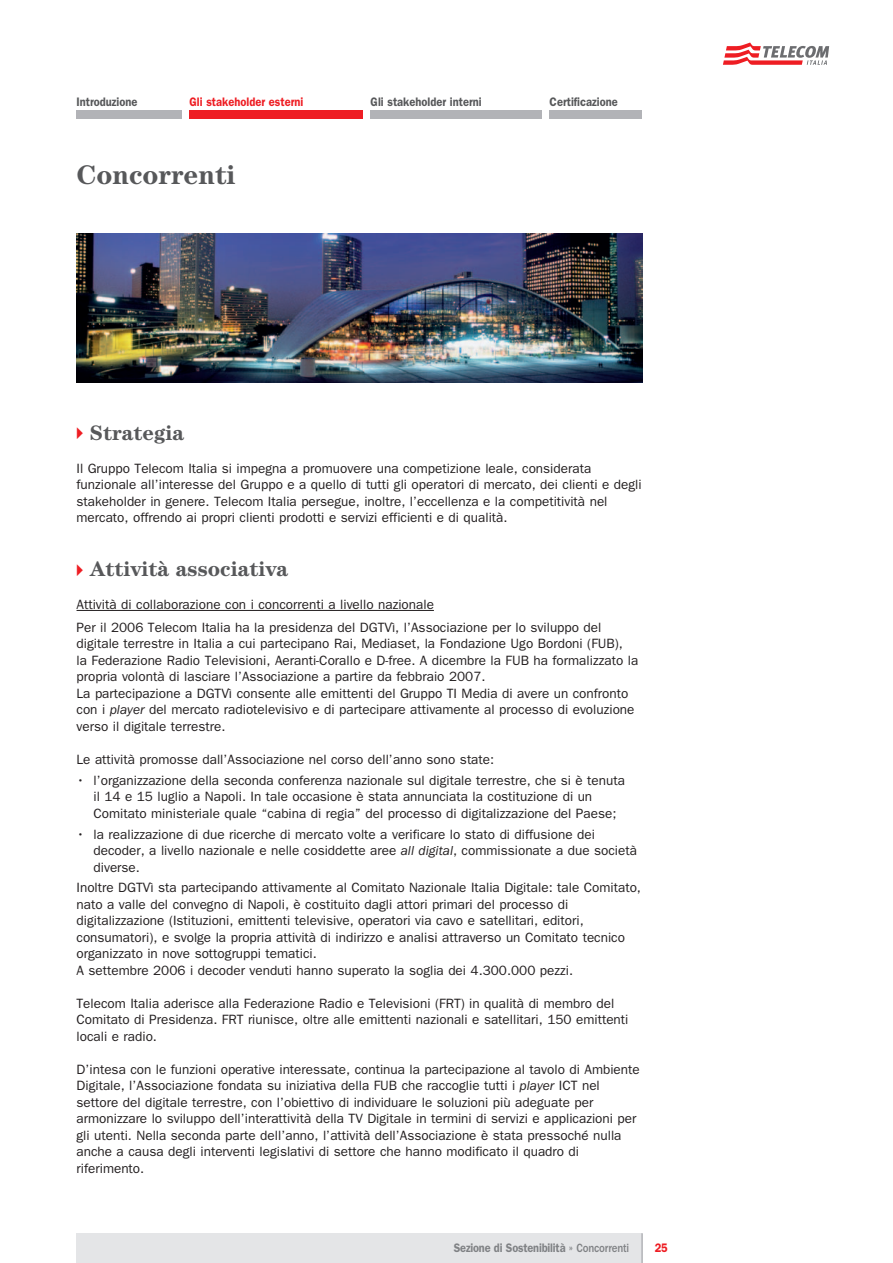
<style>
.page{position:relative;width:893px;height:1263px;background:#fff}
.page>*{position:absolute;margin:0;border:0;box-sizing:border-box;transform-origin:0 0}
.t1{font:700 27px "Century";color:#57585a}
.t2{font:700 21px "Century";color:#57585a}
.t3{font:13.5px/16.5px "Franklin Gothic";color:#231f20}
.t4{font:600 12.3px "Franklin Gothic";color:#57585a;scale:.9 1}
.t5{font:600 12.3px "Franklin Gothic";letter-spacing:-.015em;color:#808285;scale:.89 1}
.t6{font:600 12.3px "Franklin Gothic";color:#ee1d23;scale:.9 1}
.t7{font:600 12.3px "Franklin Gothic";color:#ee1d23;scale:.89 1}
.s1{font-style:italic}
.s2{font-weight:500}
</style>
<div class="page">
<hr style="left:77px;top:610px;width:357px;height:1px;background:#231f20">
<svg style="left:723px;top:43px;width:106px;height:22px"></svg>
<div style="left:77px;top:1233px;width:565px;height:30px;background:#e4e5e7"></div>
<hr style="left:641px;top:1233px;width:2px;height:30px;background:#b2b3b7">
<img style="left:77px;top:234px;width:565px;height:149px">
<div style="left:77px;top:111px;width:105px;height:8px;background:#b2b3b7"></div>
<div style="left:190px;top:111px;width:173px;height:8px;background:#ee1d23"></div>
<div style="left:371px;top:111px;width:171px;height:8px;background:#b2b3b7"></div>
<div style="left:550px;top:111px;width:92px;height:8px;background:#b2b3b7"></div>
<p class="t4" style="left:77px;top:98px;width:69px">Introduzione</p>
<p class="t6" style="left:190px;top:98px;width:128px">Gli stakeholder esterni</p>
<p class="t4" style="left:371px;top:98px;width:125px">Gli stakeholder interni</p>
<p class="t4" style="left:550px;top:98px;width:77px">Certificazione</p>
<h1 class="t1" style="left:77px;top:166px;width:161px">Concorrenti</h1>
<h2 class="t2" style="left:90px;top:425px;width:96px">Strategia</h2>
<p class="t3" style="left:77px;top:461px;width:567px">Il Gruppo Telecom Italia si impegna a promuovere una competizione leale, considerata funzionale all’interesse del Gruppo e a quello di tutti gli operatori di mercato, dei clienti e degli stakeholder in genere. Telecom Italia persegue, inoltre, l’eccellenza e la competitività nel mercato, offrendo ai propri clienti prodotti e servizi efficienti e di qualità.</p>
<h2 class="t2" style="left:90px;top:562px;width:200px">Attività associativa</h2>
<p class="t3" style="left:77px;top:594px;width:526px;line-height:23px">Attività di collaborazione con i concorrenti a livello nazionale<br>Per il 2006 Telecom Italia ha la presidenza del DGTVì, l’Associazione per lo sviluppo del</p>
<p class="t3" style="left:77px;top:637px;width:563px">digitale terrestre in Italia a cui partecipano Rai, Mediaset, la Fondazione Ugo Bordoni (FUB),<br>la Federazione Radio Televisioni, Aeranti-Corallo e D-free. A dicembre la FUB ha formalizzato la propria volontà di lasciare l’Associazione a partire da febbraio 2007.<br>La partecipazione a DGTVì consente alle emittenti del Gruppo TI Media di avere un confronto con i <span class="s1">player</span> del mercato radiotelevisivo e di partecipare attivamente al processo di evoluzione verso il digitale terrestre.</p>
<p class="t3" style="left:77px;top:752px;width:419px">Le attività promosse dall’Associazione nel corso dell’anno sono state:</p>
<p class="t3" style="left:94px;top:773px;width:533px;text-indent:-17px">• l’organizzazione della seconda conferenza nazionale sul digitale terrestre, che si è tenuta il 14 e 15 luglio a Napoli. In tale occasione è stata annunciata la costituzione di un<br>Comitato ministeriale quale “cabina di regia” del processo di digitalizzazione del Paese;</p>
<p class="t3" style="left:94px;top:827px;width:545px;text-indent:-17px">• la realizzazione di due ricerche di mercato volte a verificare lo stato di diffusione dei decoder, a livello nazionale e nelle cosiddette aree <span class="s1">all digital</span>, commissionate a due società diverse.</p>
<p class="t3" style="left:77px;top:880px;width:566px">Inoltre DGTVì sta partecipando attivamente al Comitato Nazionale Italia Digitale: tale Comitato, nato a valle del convegno di Napoli, è costituito dagli attori primari del processo di digitalizzazione (Istituzioni, emittenti televisive, operatori via cavo e satellitari, editori, consumatori), e svolge la propria attività di indirizzo e analisi attraverso un Comitato tecnico organizzato in nove sottogruppi tematici.<br>A settembre 2006 i decoder venduti hanno superato la soglia dei 4.300.000 pezzi.</p>
<p class="t3" style="left:77px;top:996px;width:553px">Telecom Italia aderisce alla Federazione Radio e Televisioni (FRT) in qualità di membro del<br>Comitato di Presidenza. FRT riunisce, oltre alle emittenti nazionali e satellitari, 150 emittenti locali e radio.</p>
<p class="t3" style="left:77px;top:1062px;width:565px">D’intesa con le funzioni operative interessate, continua la partecipazione al tavolo di Ambiente Digitale, l’Associazione fondata su iniziativa della FUB che raccoglie tutti i <span class="s1">player</span> ICT nel settore del digitale terrestre, con l’obiettivo di individuare le soluzioni più adeguate per armonizzare lo sviluppo dell’interattività della TV Digitale in termini di servizi e applicazioni per gli utenti. Nella seconda parte dell’anno, l’attività dell’Associazione è stata pressoché nulla anche a causa degli interventi legislativi di settore che hanno modificato il quadro di riferimento.</p>
<p class="t5" style="left:454px;top:1244px;width:199px">Sezione di Sostenibilità » <span class="s2">Concorrenti</span></p>
<p class="t7" style="left:655px;top:1244px;width:16px">25</p>
</div>
